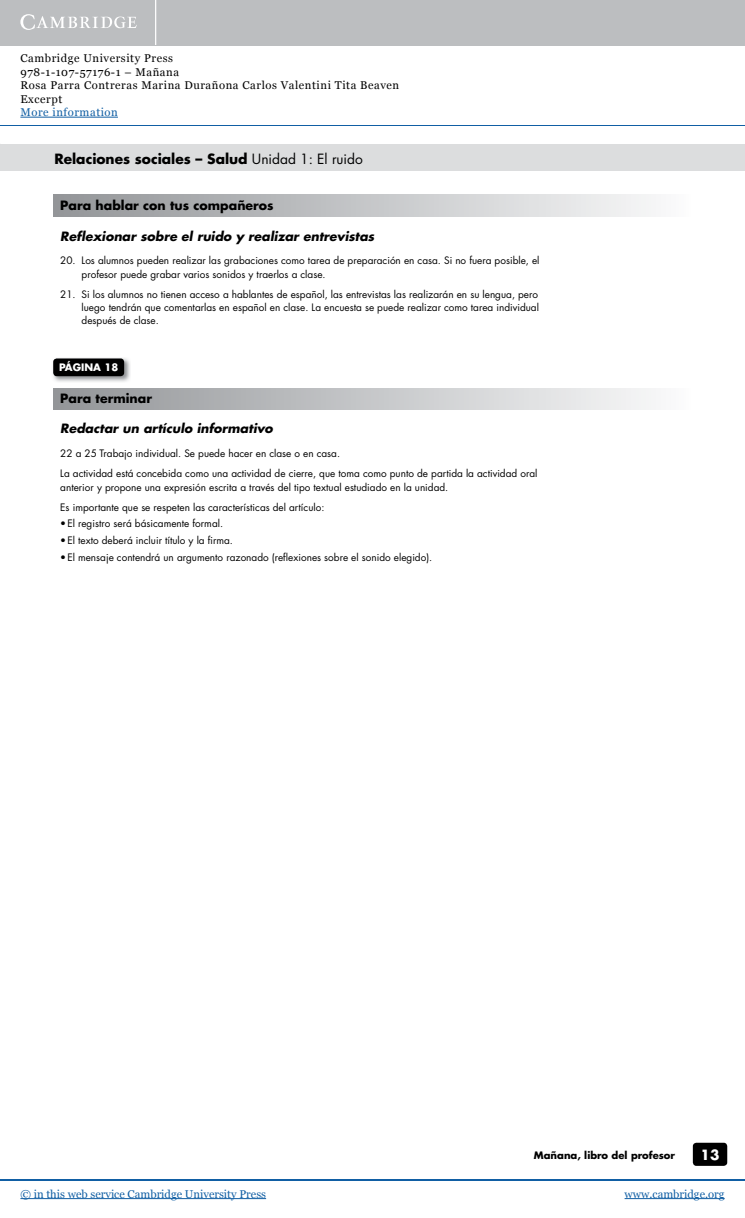
<style>
.page{position:relative;width:745px;height:1218px;background:#fff}
.page>*{position:absolute;margin:0;border:0;box-sizing:border-box;transform-origin:0 0}
.t1{font:700 13.75px "Futura Std";color:#000}
.t2{font:700 13.75px "Futura Std";color:#fff}
.t3{font:italic 700 12.5px "Futura Std";color:#000}
.t4{font:700 12.5px "Futura Std";color:#000}
.t5{font:11.25px/13.4px "Georgia";letter-spacing:.05em;color:#000}
.t6{font:11.25px "Georgia";color:#115fa4}
.t7{font:11.25px "Georgia";letter-spacing:.05em;color:#115fa4}
.t8{font:10px/13.1px "Futura Std";color:#000}
.t9{font:700 10px "Futura Std";color:#000}
.t10{font:700 10px "Futura Std";color:#fff}
.s1{font-weight:400}
</style>
<div class="page">
<div style="left:0;top:0;width:744px;height:45px;background:#bcbec0"></div>
<hr style="left:155px;top:0;width:1px;height:45px;background:#fff">
<svg style="left:20px;top:14px;width:117px;height:16px"></svg>
<hr style="left:20px;top:117px;width:98px;height:1px;background:#115fa4">
<hr style="left:0;top:125px;width:744px;height:1px;background:#115fa4">
<hr style="left:0;top:1179px;width:744px;height:1px;background:#115fa4">
<hr style="left:20px;top:1198px;width:246px;height:1px;background:#115fa4">
<hr style="left:624px;top:1198px;width:100px;height:1px;background:#115fa4">
<div style="left:0;top:144px;width:744px;height:26px;background:#dcddde"></div>
<div style="left:692px;top:1142px;width:34px;height:23px;background:#000;border-radius:4px"></div>
<div style="left:53px;top:195px;width:637px;height:21px;background:linear-gradient(to right,#929497,#fbfbfc)"></div>
<img style="left:53px;top:358px;width:77px;height:24px">
<div style="left:53px;top:358px;width:71px;height:18px;background:#000;border-radius:4px"></div>
<div style="left:53px;top:388px;width:637px;height:21px;background:linear-gradient(to right,#929497,#fbfbfc)"></div>
<p class="t5" style="left:20px;top:51px;width:380px">Cambridge University Press<br>978-1-107-57176-1 – Mañana<br>Rosa Parra Contreras Marina Durañona Carlos Valentini Tita Beaven Excerpt</p>
<p class="t7" style="left:20px;top:104px;width:99px">More information</p>
<h1 class="t1" style="left:54px;top:149px;width:310px">Relaciones sociales – Salud <span class="s1">Unidad 1: El ruido</span></h1>
<p class="t4" style="left:60px;top:197px;width:214px">Para hablar con tus compañeros</p>
<p class="t3" style="left:60px;top:228px;width:315px">Reflexionar sobre el ruido y realizar entrevistas</p>
<p class="t8" style="left:81px;top:254px;width:459px;text-indent:-21px">20. Los alumnos pueden realizar las grabaciones como tarea de preparación en casa. Si no fuera posible, el profesor puede grabar varios sonidos y traerlos a clase.</p>
<p class="t8" style="left:81px;top:288px;width:458px;text-align:justify;text-indent:-21px">21. Si los alumnos no tienen acceso a hablantes de español, las entrevistas las realizarán en su lengua, pero luego tendrán que comentarlas en español en clase. La encuesta se puede realizar como tarea individual después de clase.</p>
<p class="t10" style="left:59px;top:360px;width:61px">PÁGINA 18</p>
<p class="t4" style="left:60px;top:390px;width:93px">Para terminar</p>
<p class="t3" style="left:60px;top:420px;width:214px">Redactar un artículo informativo</p>
<p class="t8" style="left:60px;top:443px;width:478px;line-height:20.2px">22 a 25 Trabajo individual. Se puede hacer en clase o en casa.<br>La actividad está concebida como una actividad de cierre, que toma como punto de partida la actividad oral</p>
<p class="t8" style="left:60px;top:477px;width:389px;line-height:20.2px">anterior y propone una expresión escrita a través del tipo textual estudiado en la unidad.<br>Es importante que se respeten las características del artículo:</p>
<p class="t8" style="left:60px;top:517px;width:164px">• El registro será básicamente formal.</p>
<p class="t8" style="left:60px;top:534px;width:174px">• El texto deberá incluir título y la firma.</p>
<p class="t8" style="left:60px;top:550px;width:373px">• El mensaje contendrá un argumento razonado (reflexiones sobre el sonido elegido).</p>
<p class="t9" style="left:533px;top:1148px;width:143px">Mañana, libro del profesor</p>
<h1 class="t2" style="left:700px;top:1145px;width:20px">13</h1>
<p class="t6" style="left:20px;top:1185px;width:247px">© in this web service Cambridge University Press</p>
<p class="t6" style="left:624px;top:1185px;width:101px">www.cambridge.org</p>
</div>
